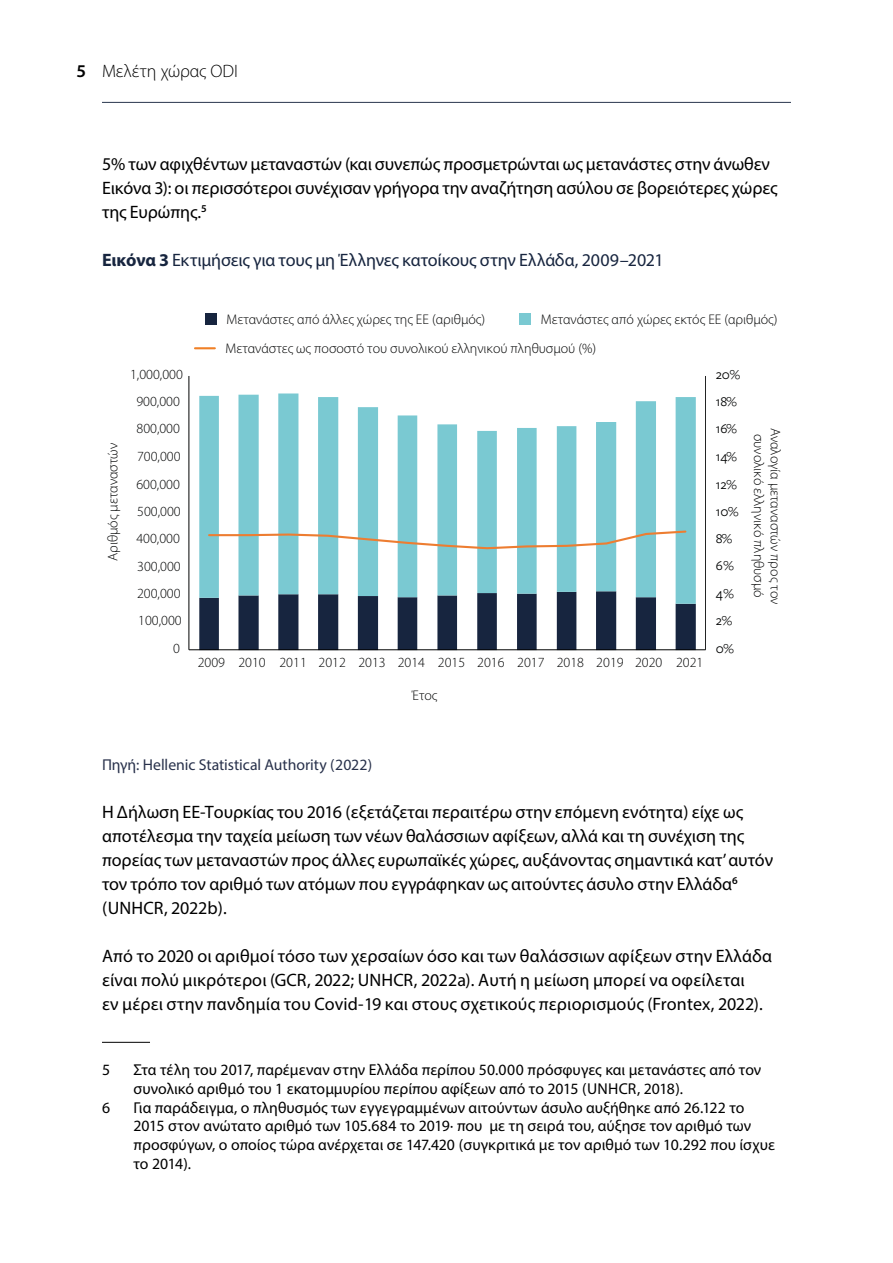
<style>
.page{position:relative;width:893px;height:1263px;background:#fff}
.page>*{position:absolute;margin:0;border:0;box-sizing:border-box;transform-origin:0 0}
.t1{font:18px/24px "Myriad Pro";color:#000}
.t2{font:18px "Myriad Pro";letter-spacing:-.01em;color:#17253f}
.t3{font:300 18px "Myriad Pro";color:#000}
.t4{font:15.75px/18.9px "Myriad Pro";color:#000}
.t5{font:15.75px "Myriad Pro";color:#28314b}
.t6{font:300 13.95px/16.8px "Myriad Pro";color:#010202;text-align:center}
.t7{font:13.95px "Freight Sans Pro";letter-spacing:.005em;color:#010202}
.s1{font-weight:600}
.s2{font-weight:700}
</style>
<div class="page">
<hr style="left:102px;top:102px;width:689px;height:1px;background:#17253f">
<hr style="left:102px;top:1042px;width:48px;height:1px;background:#000">
<hr style="left:195px;top:347px;width:20px;height:2px;background:#f08026">
<svg style="left:199px;top:604px;width:497px;height:45px"></svg>
<svg style="left:199px;top:393px;width:497px;height:211px"></svg>
<hr style="left:705px;top:376px;width:1px;height:274px;background:#010202">
<hr style="left:189px;top:376px;width:1px;height:274px;background:#010202">
<hr style="left:189px;top:649px;width:517px;height:1px;background:#010202">
<svg style="left:207px;top:529px;width:481px;height:21px"></svg>
<div style="left:205px;top:313px;width:12px;height:12px;background:#17253f"></div>
<div style="left:519px;top:313px;width:12px;height:12px;background:#7ac9d2"></div>
<p class="t3" style="left:77px;top:60px;width:163px"><span class="s1">5</span> Μελέτη χώρας ODI</p>
<p class="t1" style="left:102px;top:151px;width:677px">5% των αφιχθέντων μεταναστών (και συνεπώς προσμετρώνται ως μετανάστες στην άνωθεν<br>Εικόνα 3): οι περισσότεροι συνέχισαν γρήγορα την αναζήτηση ασύλου σε βορειότερες χώρες της Ευρώπης.<sup>5</sup></p>
<p class="t2" style="left:102px;top:248px;width:563px"><span class="s2">Εικόνα 3</span> Εκτιμήσεις για τους μη Έλληνες κατοίκους στην Ελλάδα, 2009–2021</p>
<p class="t6" style="left:104px;top:561px;width:119px;rotate:-90deg">Αριθμός μεταναστών</p>
<p class="t6" style="left:130px;top:365px;width:54px">1,000,000</p>
<p class="t6" style="left:136px;top:393px;width:45px">900,000</p>
<p class="t6" style="left:137px;top:420px;width:45px">800,000</p>
<p class="t6" style="left:137px;top:448px;width:45px">700,000</p>
<p class="t6" style="left:136px;top:475px;width:45px">600,000</p>
<p class="t6" style="left:137px;top:503px;width:45px">500,000</p>
<p class="t6" style="left:136px;top:530px;width:45px">400,000</p>
<p class="t6" style="left:137px;top:557px;width:45px">300,000</p>
<p class="t6" style="left:137px;top:585px;width:45px">200,000</p>
<p class="t6" style="left:138px;top:612px;width:45px">100,000</p>
<p class="t6" style="left:173px;top:640px;width:8px">0</p>
<p class="t6" style="left:226px;top:304px;width:553px;line-height:29.1px;text-align:left;text-indent:315px">Μετανάστες από χώρες εκτός ΕΕ (αριθμός)<br>Μετανάστες ως ποσοστό του συνολικού ελληνικού πληθυσμού (%)</p>
<p class="t6" style="left:227px;top:310px;width:260px">Μετανάστες από άλλες χώρες της ΕΕ (αριθμός)</p>
<p class="t7" style="left:716px;top:365px;width:26px">20%</p>
<p class="t6" style="left:198px;top:654px;width:507px">2009 2010 2011 2012 2013 2014 2015 2016 2017 2018 2019 2020 2021</p>
<p class="t6" style="left:412px;top:687px;width:27px">Έτος</p>
<p class="t7" style="left:716px;top:392px;width:23px">18%</p>
<p class="t7" style="left:716px;top:419px;width:23px">16%</p>
<p class="t7" style="left:716px;top:447px;width:23px">14%</p>
<p class="t7" style="left:716px;top:475px;width:23px">12%</p>
<p class="t7" style="left:716px;top:502px;width:24px">10%</p>
<p class="t7" style="left:716px;top:529px;width:18px">8%</p>
<p class="t7" style="left:716px;top:557px;width:20px">6%</p>
<p class="t7" style="left:716px;top:584px;width:20px">4%</p>
<p class="t7" style="left:716px;top:611px;width:18px">2%</p>
<p class="t7" style="left:716px;top:639px;width:20px">0%</p>
<p class="t6" style="left:784px;top:427px;width:178px;rotate:90deg">Αναλογία μεταναστών προς τον συνολικό ελληνικό πληθυσμό</p>
<p class="t5" style="left:102px;top:755px;width:272px">Πηγή: Hellenic Statistical Authority (2022)</p>
<p class="t1" style="left:102px;top:799px;width:673px">Η Δήλωση ΕΕ-Τουρκίας του 2016 (εξετάζεται περαιτέρω στην επόμενη ενότητα) είχε ως αποτέλεσμα την ταχεία μείωση των νέων θαλάσσιων αφίξεων, αλλά και τη συνέχιση της πορείας των μεταναστών προς άλλες ευρωπαϊκές χώρες, αυξάνοντας σημαντικά κατ’ αυτόν τον τρόπο τον αριθμό των ατόμων που εγγράφηκαν ως αιτούντες άσυλο στην Ελλάδα<sup>6 </sup>(UNHCR, 2022b).</p>
<p class="t1" style="left:102px;top:943px;width:672px">Από το 2020 οι αριθμοί τόσο των χερσαίων όσο και των θαλάσσιων αφίξεων στην Ελλάδα είναι πολύ μικρότεροι (GCR, 2022; UNHCR, 2022a). Αυτή η μείωση μπορεί να οφείλεται<br>εν μέρει στην πανδημία του Covid-19 και στους σχετικούς περιορισμούς (Frontex, 2022).</p>
<p class="t4" style="left:102px;top:1060px;width:10px">5</p>
<p class="t4" style="left:133px;top:1060px;width:629px">Στα τέλη του 2017, παρέμεναν στην Ελλάδα περίπου 50.000 πρόσφυγες και μετανάστες από τον συνολικό αριθμό του 1 εκατομμυρίου περίπου αφίξεων από το 2015 (UNHCR, 2018).</p>
<p class="t4" style="left:102px;top:1097px;width:10px">6</p>
<p class="t4" style="left:133px;top:1097px;width:643px">Για παράδειγμα, ο πληθυσμός των εγγεγραμμένων αιτούντων άσυλο αυξήθηκε από 26.122 το 2015 στον ανώτατο αριθμό των 105.684 το 2019· που με τη σειρά του, αύξησε τον αριθμό των προσφύγων, ο οποίος τώρα ανέρχεται σε 147.420 (συγκριτικά με τον αριθμό των 10.292 που ίσχυε το 2014).</p>
</div>
